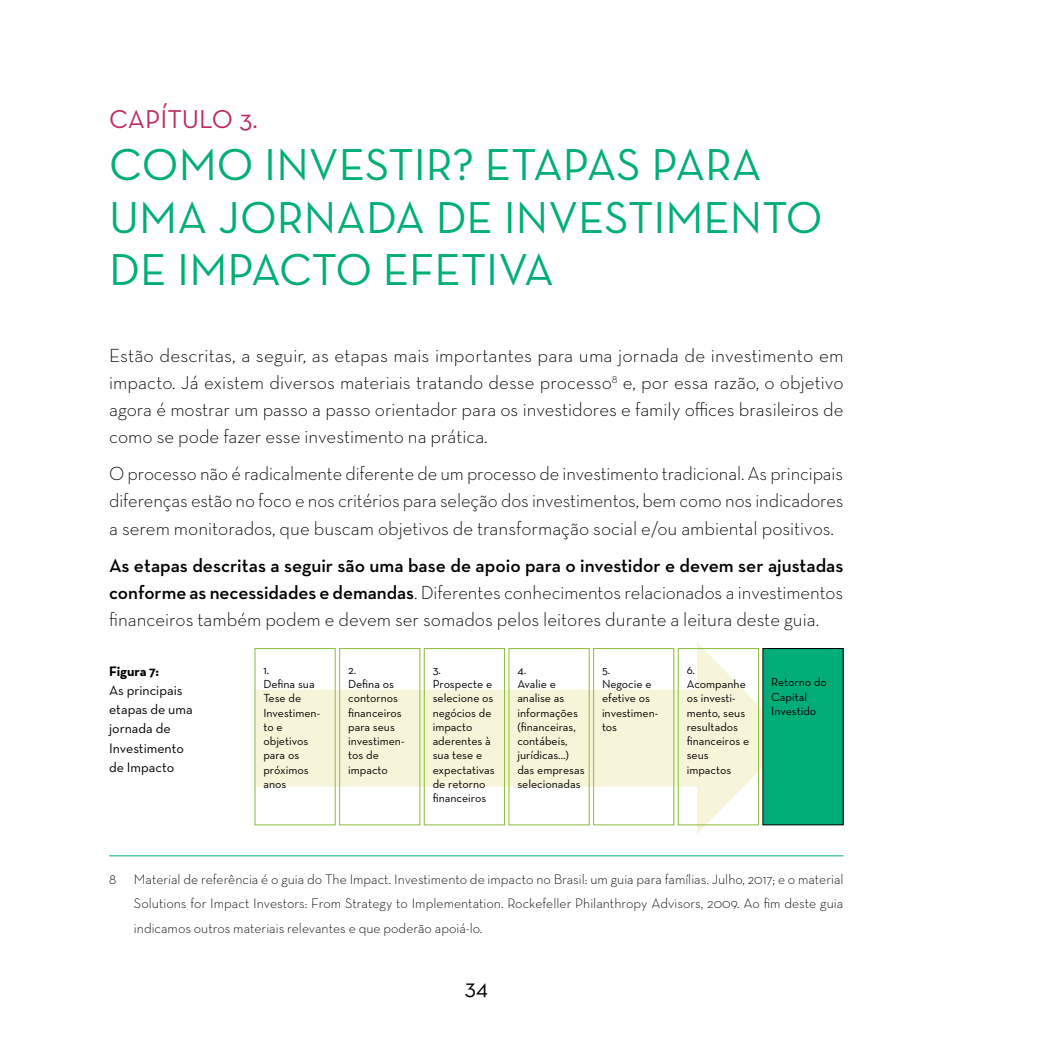
<style>
.page{position:relative;width:1042px;height:1042px;background:#fff}
.page>*{position:absolute;margin:0;border:0;box-sizing:border-box;transform-origin:0 0}
.t1{font:45.5px/52.5px "Neutra Text";color:#00ae77}
.t2{font:26.25px "Neutra Text";color:#bc2e5a}
.t3{font:22.75px "Neutra Text";color:#000}
.t4{font:300 19.25px/27.1px "Neutra Text";color:#000;text-align:justify}
.t5{font:300 14px/24.5px "Neutra Text";color:#000;text-align:justify}
.t6{font:14px/19.2px "Neutra Text";color:#000}
.t7{font:700 14px "Neutra Text";letter-spacing:-.01em;color:#000}
.t8{font:11.9px/14.3px "Neutra Text";color:#010101}
.s1{font-weight:600}
</style>
<div class="page">
<svg style="left:255px;top:642px;width:536px;height:191px;fill:#f7f5d9"></svg>
<div style="left:254px;top:648px;width:82px;height:177px;border:1px solid #91c140"></div>
<div style="left:339px;top:648px;width:81px;height:177px;border:1px solid #91c140"></div>
<div style="left:424px;top:648px;width:81px;height:177px;border:1px solid #91c140"></div>
<div style="left:508px;top:648px;width:82px;height:177px;border:1px solid #91c140"></div>
<div style="left:593px;top:648px;width:81px;height:177px;border:1px solid #91c140"></div>
<div style="left:678px;top:648px;width:81px;height:177px;border:1px solid #91c140"></div>
<div style="left:763px;top:648px;width:80px;height:177px;background:#00ad76"></div>
<hr style="left:109px;top:855px;width:734px;height:1px;background:#00ae77">
<h2 class="t2" style="left:109px;top:103px;width:150px">CAPÍTULO 3.</h2>
<h1 class="t1" style="left:109px;top:138px;width:715px">COMO INVESTIR? ETAPAS PARA<br>UMA JORNADA DE INVESTIMENTO<br>DE IMPACTO EFETIVA</h1>
<p class="t4" style="left:109px;top:341px;width:736px">Estão descritas, a seguir, as etapas mais importantes para uma jornada de investimento em impacto. Já existem diversos materiais tratando desse processo<sup>8</sup> e, por essa razão, o objetivo agora é mostrar um passo a passo orientador para os investidores e family offices brasileiros de como se pode fazer esse investimento na prática.</p>
<p class="t4" style="left:109px;top:460px;width:736px">O processo não é radicalmente diferente de um processo de investimento tradicional. As principais diferenças estão no foco e nos critérios para seleção dos investimentos, bem como nos indicadores a serem monitorados, que buscam objetivos de transformação social e/ou ambiental positivos.</p>
<p class="t4" style="left:109px;top:551px;width:736px"><span class="s1">As etapas descritas a seguir são uma base de apoio para o investidor e devem ser ajustadas conforme as necessidades e demandas</span>. Diferentes conhecimentos relacionados a investimentos financeiros também podem e devem ser somados pelos leitores durante a leitura deste guia.</p>
<p class="t8" style="left:263px;top:662px;width:58px">1.<br>Defina sua<br>Tese de<br>Investimen&shy;to e objetivos para os próximos anos</p>
<p class="t8" style="left:348px;top:662px;width:58px">2.<br>Defina os contornos financeiros para seus investimen&shy;tos de impacto</p>
<p class="t8" style="left:433px;top:662px;width:63px">3.<br>Prospecte e selecione os negócios de impacto aderentes à sua tese e expectativas de retorno financeiros</p>
<p class="t8" style="left:517px;top:662px;width:69px">4.<br>Avalie e analise as informações (financeiras, contábeis, jurídicas...) das empresas selecionadas</p>
<p class="t8" style="left:602px;top:662px;width:58px">5.<br>Negocie e efetive os investimen&shy;tos</p>
<p class="t8" style="left:687px;top:662px;width:64px">6.<br>Acompanhe os investi&shy;mento, seus resultados financeiros e seus impactos</p>
<p class="t8" style="left:771px;top:675px;width:57px">Retorno do<br>Capital<br>Investido</p>
<p class="t7" style="left:109px;top:662px;width:51px">Figura 7:</p>
<p class="t6" style="left:109px;top:680px;width:85px">As principais etapas de uma jornada de<br>Investimento de Impacto</p>
<p class="t5" style="left:109px;top:866px;width:9px">8</p>
<p class="t5" style="left:134px;top:866px;width:711px">Material de referência é o guia do The Impact. Investimento de impacto no Brasil: um guia para famílias. Julho, 2017; e o material Solutions for Impact Investors: From Strategy to Implementation. Rockefeller Philanthropy Advisors, 2009. Ao fim deste guia indicamos outros materiais relevantes e que poderão apoiá-lo.</p>
<p class="t3" style="left:465px;top:974px;width:25px">34</p>
</div>
